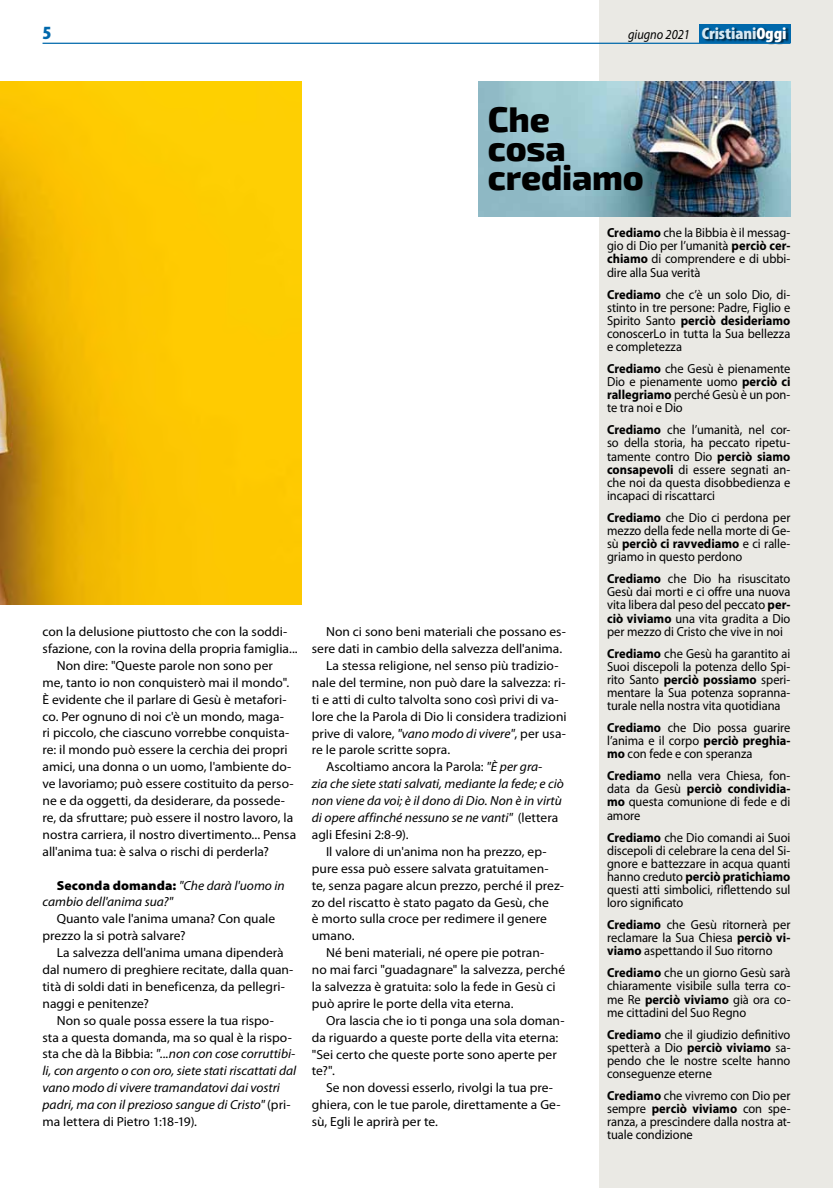
<style>
.page{position:relative;width:833px;height:1188px;background:#fff}
.page>*{position:absolute;margin:0;border:0;box-sizing:border-box;transform-origin:0 0}
.t1{font:800 35px/28.8px "Exo 2";letter-spacing:-.005em;color:#000}
.t2{font:900 condensed 18.75px "Myriad Pro";color:#0068ab;scale:1.1 1}
.t3{font:italic 13.75px "Myriad Pro";color:#000;scale:.9 1}
.t4{font:13.12px/13.1px "Myriad Pro";color:#000;text-align:justify;scale:.95 1}
.t5{font:13.12px/16.9px "Myriad Pro";color:#000}
.t6{font:italic 13.12px/16.9px "Myriad Pro";letter-spacing:-.005em;color:#000}
.s1{font-weight:900;font-style:normal;font-stretch:condensed;font-size:16.62px;color:#d7e8f2}
.s2{font-weight:900;font-style:normal;font-stretch:condensed;font-size:16.62px;color:#fff}
.s3{font-weight:900;font-style:normal}
.s4{font-style:normal}
.s5{font-weight:700}
.s6{font-style:italic}
</style>
<div class="page">
<div style="left:599px;top:0;width:234px;height:1187px;background:#eae9e4"></div>
<img style="left:478px;top:81px;width:312px;height:136px">
<img style="left:0;top:81px;width:301px;height:523px">
<div style="left:698px;top:25px;width:92px;height:18px;background:#0068ab"></div>
<div style="left:703px;top:28px;width:86px;height:17px;background:#000;opacity:.6"></div>
<hr style="left:43px;top:43px;width:747px;height:1px;background:#0068ab">
<h2 class="t2" style="left:43px;top:21px;width:10px">5</h2>
<p class="t3" style="left:628px;top:26px;width:178px">giugno 2021 <span class="s1">Cristiani</span><span class="s2">Oggi</span></p>
<p class="t5" style="left:43px;top:623px;width:246px">con la delusione piuttosto che con la soddi-</p>
<p class="t5" style="left:43px;top:639px;width:257px">sfazione, con la rovina della propria famiglia...</p>
<p class="t5" style="left:57px;top:656px;width:218px">Non dire: "Queste parole non sono per</p>
<p class="t5" style="left:43px;top:673px;width:248px">me, tanto io non conquisterò mai il mondo".</p>
<p class="t5" style="left:43px;top:690px;width:245px">È evidente che il parlare di Gesù è metafori-</p>
<p class="t5" style="left:43px;top:707px;width:243px">co. Per ognuno di noi c'è un mondo, maga-</p>
<p class="t5" style="left:43px;top:724px;width:248px">ri piccolo, che ciascuno vorrebbe conquista-</p>
<p class="t5" style="left:43px;top:741px;width:247px">re: il mondo può essere la cerchia dei propri</p>
<p class="t5" style="left:43px;top:758px;width:250px">amici, una donna o un uomo, l'ambiente do-</p>
<p class="t5" style="left:43px;top:774px;width:253px">ve lavoriamo; può essere costituito da perso-</p>
<p class="t5" style="left:43px;top:791px;width:244px">ne e da oggetti, da desiderare, da possede-</p>
<p class="t5" style="left:43px;top:808px;width:252px">re, da sfruttare; può essere il nostro lavoro, la</p>
<p class="t5" style="left:43px;top:825px;width:255px">nostra carriera, il nostro divertimento... Pensa</p>
<p class="t5" style="left:43px;top:842px;width:228px">all'anima tua: è salva o rischi di perderla?</p>
<p class="t6" style="left:43px;top:876px;width:244px;text-indent:14px"><span class="s3">Seconda domanda:</span> "Che darà l'uomo in cambio dell'anima sua?"</p>
<p class="t5" style="left:43px;top:909px;width:234px;text-indent:14px">Quanto vale l'anima umana? Con quale prezzo la si potrà salvare?</p>
<p class="t5" style="left:43px;top:943px;width:252px;text-indent:14px">La salvezza dell'anima umana dipenderà dal numero di preghiere recitate, dalla quan&shy;tità di soldi dati in beneficenza, da pellegri&shy;naggi e penitenze?</p>
<p class="t6" style="left:43px;top:1011px;width:255px;text-indent:14px"><span class="s4">Non so quale possa essere la tua rispo-<br>sta a questa domanda, ma so qual è la rispo&shy;sta che dà la Bibbia:</span> "...non con cose corruttibi&shy;li, con argento o con oro, siete stati riscattati dal vano modo di vivere tramandatovi dai vostri padri, ma con il prezioso sangue di Cristo" <span class="s4">(pri&shy;ma lettera di Pietro 1:18-19).</span></p>
<h1 class="t1" style="left:488px;top:106px;width:157px">Che<br>cosa crediamo</h1>
<p class="t4" style="left:607px;top:226px;width:195px"><span class="s5">Crediamo</span> che la Bibbia è il messag&shy;gio di Dio per l’umanità <span class="s5">perciò cer&shy;chiamo</span> di comprendere e di ubbi&shy;dire alla Sua verità</p>
<p class="t4" style="left:607px;top:287px;width:195px"><span class="s5">Crediamo</span> che c’è un solo Dio, di&shy;stinto in tre persone: Padre, Figlio e Spirito Santo <span class="s5">perciò desideriamo </span>conoscerLo in tutta la Sua bellezza e completezza</p>
<p class="t4" style="left:607px;top:361px;width:195px"><span class="s5">Crediamo</span> che Gesù è pienamente Dio e pienamente uomo <span class="s5">perciò ci rallegriamo</span> perché Gesù è un pon&shy;te tra noi e Dio</p>
<p class="t4" style="left:607px;top:423px;width:195px"><span class="s5">Crediamo</span> che l’umanità, nel cor&shy;so della storia, ha peccato ripetu&shy;tamente contro Dio <span class="s5">perciò siamo consapevoli</span> di essere segnati an&shy;che noi da questa disobbedienza e incapaci di riscattarci</p>
<p class="t4" style="left:607px;top:510px;width:195px"><span class="s5">Crediamo</span> che Dio ci perdona per mezzo della fede nella morte di Ge&shy;sù <span class="s5">perciò ci ravvediamo</span> e ci ralle&shy;griamo in questo perdono</p>
<p class="t4" style="left:607px;top:572px;width:195px"><span class="s5">Crediamo</span> che Dio ha risuscitato Gesù dai morti e ci offre una nuova vita libera dal peso del peccato <span class="s5">per&shy;ciò viviamo</span> una vita gradita a Dio per mezzo di Cristo che vive in noi</p>
<p class="t4" style="left:607px;top:646px;width:195px"><span class="s5">Crediamo</span> che Gesù ha garantito ai Suoi discepoli la potenza dello Spi&shy;rito Santo <span class="s5">perciò possiamo</span> speri&shy;mentare la Sua potenza sopranna&shy;turale nella nostra vita quotidiana</p>
<p class="t4" style="left:607px;top:720px;width:195px"><span class="s5">Crediamo</span> che Dio possa guarire l’anima e il corpo <span class="s5">perciò preghia&shy;mo</span> con fede e con speranza</p>
<p class="t4" style="left:607px;top:768px;width:195px"><span class="s5">Crediamo</span> nella vera Chiesa, fon&shy;data da Gesù <span class="s5">perciò condividia&shy;mo</span> questa comunione di fede e di amore</p>
<p class="t4" style="left:607px;top:830px;width:195px"><span class="s5">Crediamo</span> che Dio comandi ai Suoi discepoli di celebrare la cena del Si&shy;gnore e battezzare in acqua quanti hanno creduto <span class="s5">perciò pratichiamo </span>questi atti simbolici, riflettendo sul loro significato</p>
<p class="t4" style="left:607px;top:917px;width:195px"><span class="s5">Crediamo</span> che Gesù ritornerà per reclamare la Sua Chiesa <span class="s5">perciò vi&shy;viamo</span> aspettando il Suo ritorno</p>
<p class="t4" style="left:607px;top:965px;width:195px"><span class="s5">Crediamo</span> che un giorno Gesù sarà chiaramente visibile sulla terra co&shy;me Re <span class="s5">perciò viviamo</span> già ora co&shy;me cittadini del Suo Regno</p>
<p class="t4" style="left:607px;top:1027px;width:195px"><span class="s5">Crediamo</span> che il giudizio definitivo spetterà a Dio <span class="s5">perciò viviamo</span> sa&shy;pendo che le nostre scelte hanno conseguenze eterne</p>
<p class="t4" style="left:607px;top:1088px;width:195px"><span class="s5">Crediamo</span> che vivremo con Dio per sempre <span class="s5">perciò viviamo</span> con spe&shy;ranza, a prescindere dalla nostra at&shy;tuale condizione</p>
<p class="t5" style="left:326px;top:623px;width:241px">Non ci sono beni materiali che possano es-</p>
<p class="t5" style="left:312px;top:640px;width:252px">sere dati in cambio della salvezza dell'anima.</p>
<p class="t5" style="left:326px;top:656px;width:234px">La stessa religione, nel senso più tradizio-</p>
<p class="t5" style="left:312px;top:673px;width:255px">nale del termine, non può dare la salvezza: ri-</p>
<p class="t5" style="left:312px;top:690px;width:248px">ti e atti di culto talvolta sono così privi di va-</p>
<p class="t5" style="left:312px;top:707px;width:256px">lore che la Parola di Dio li considera tradizioni</p>
<p class="t5" style="left:312px;top:724px;width:255px">prive di valore, <span class="s6">"vano modo di vivere"</span>, per usa-</p>
<p class="t5" style="left:312px;top:741px;width:140px">re le parole scritte sopra.</p>
<p class="t5" style="left:326px;top:758px;width:218px">Ascoltiamo ancora la Parola: <span class="s6">"È per gra-</span></p>
<p class="t6" style="left:312px;top:775px;width:253px">zia che siete stati salvati, mediante la fede; e ciò</p>
<p class="t6" style="left:312px;top:791px;width:251px">non viene da voi; è il dono di Dio. Non è in virtù</p>
<p class="t6" style="left:312px;top:808px;width:248px">di opere affinché nessuno se ne vanti" <span class="s4">(lettera</span></p>
<p class="t5" style="left:312px;top:825px;width:98px">agli Efesini 2:8-9).</p>
<p class="t5" style="left:326px;top:842px;width:222px">Il valore di un'anima non ha prezzo, ep-</p>
<p class="t5" style="left:312px;top:859px;width:238px">pure essa può essere salvata gratuitamen-</p>
<p class="t5" style="left:312px;top:876px;width:253px">te, senza pagare alcun prezzo, perché il prez-</p>
<p class="t5" style="left:312px;top:893px;width:238px">zo del riscatto è stato pagato da Gesù, che</p>
<p class="t5" style="left:312px;top:910px;width:237px">è morto sulla croce per redimere il genere</p>
<p class="t5" style="left:312px;top:926px;width:44px">umano.</p>
<p class="t5" style="left:326px;top:943px;width:220px">Né beni materiali, né opere pie potran-</p>
<p class="t5" style="left:312px;top:960px;width:255px">no mai farci "guadagnare" la salvezza, perché</p>
<p class="t5" style="left:312px;top:977px;width:245px">la salvezza è gratuita: solo la fede in Gesù ci</p>
<p class="t5" style="left:312px;top:994px;width:203px">può aprire le porte della vita eterna.</p>
<p class="t5" style="left:326px;top:1011px;width:240px">Ora lascia che io ti ponga una sola doman-</p>
<p class="t5" style="left:312px;top:1028px;width:248px">da riguardo a queste porte della vita eterna:</p>
<p class="t5" style="left:312px;top:1045px;width:246px">"Sei certo che queste porte sono aperte per</p>
<p class="t5" style="left:312px;top:1061px;width:25px">te?".</p>
<p class="t5" style="left:326px;top:1078px;width:228px">Se non dovessi esserlo, rivolgi la tua pre-</p>
<p class="t5" style="left:312px;top:1095px;width:250px">ghiera, con le tue parole, direttamente a Ge-</p>
<p class="t5" style="left:312px;top:1112px;width:128px">sù, Egli le aprirà per te.</p>
</div>
